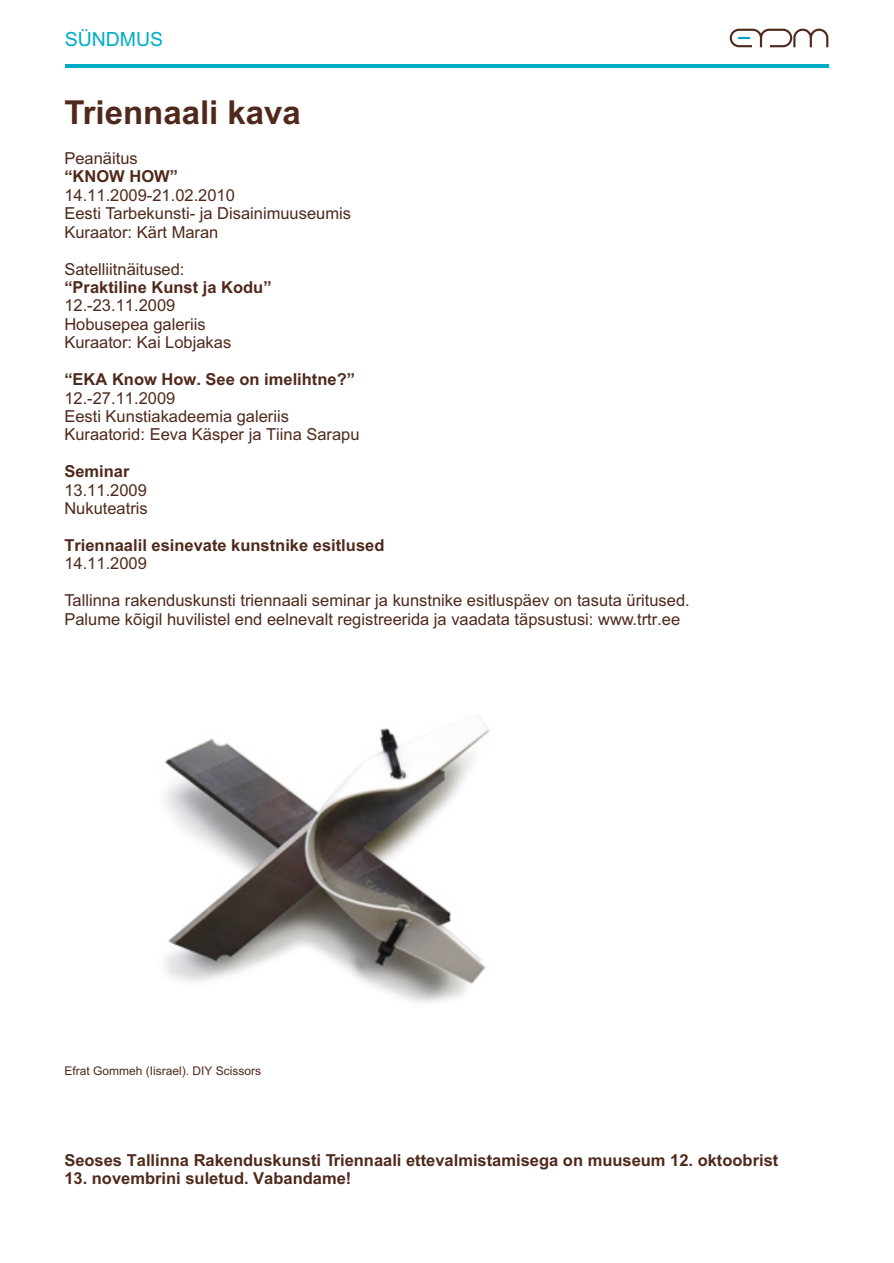
<style>
.page{position:relative;width:894px;height:1263px;background:#fff}
.page>*{position:absolute;margin:0;border:0;box-sizing:border-box;transform-origin:0 0}
.t1{font:700 33px "Arial";color:#4f291c}
.t2{font:19.5px "Arial";color:#00adc7}
.t3{font:16.5px/18.5px "Arial";color:#4f291c}
.t4{font:700 16.5px "Arial";color:#4f291c}
.t5{font:12px "Arial";color:#4f291c}
</style>
<div class="page">
<svg style="left:730px;top:29px;width:98px;height:18px"></svg>
<hr style="left:65px;top:64px;width:763px;height:4px;background:#00adc7">
<img style="left:165px;top:716px;width:325px;height:286px">
<p class="t2" style="left:65px;top:32px;width:100px">SÜNDMUS</p>
<h1 class="t1" style="left:64px;top:100px;width:238px">Triennaali kava</h1>
<p class="t3" style="left:64px;top:150px;width:75px">Peanäitus</p>
<p class="t4" style="left:64px;top:170px;width:115px">“KNOW HOW”</p>
<p class="t3" style="left:64px;top:187px;width:288px">14.11.2009-21.02.2010<br>Eesti Tarbekunsti- ja Disainimuuseumis<br>Kuraator: Kärt Maran</p>
<p class="t3" style="left:64px;top:261px;width:122px">Satelliitnäitused:</p>
<p class="t4" style="left:64px;top:281px;width:209px">“Praktiline Kunst ja Kodu”</p>
<p class="t3" style="left:64px;top:298px;width:168px">12.-23.11.2009<br>Hobusepea galeriis<br>Kuraator: Kai Lobjakas</p>
<p class="t4" style="left:64px;top:373px;width:292px">“EKA Know How. See on imelihtne?”</p>
<p class="t3" style="left:64px;top:390px;width:297px">12.-27.11.2009<br>Eesti Kunstiakadeemia galeriis<br>Kuraatorid: Eeva Käsper ja Tiina Sarapu</p>
<p class="t4" style="left:64px;top:465px;width:67px">Seminar</p>
<p class="t3" style="left:64px;top:482px;width:85px">13.11.2009<br>Nukuteatris</p>
<p class="t4" style="left:64px;top:539px;width:322px">Triennaalil esinevate kunstnike esitlused</p>
<p class="t3" style="left:64px;top:556px;width:84px">14.11.2009</p>
<p class="t3" style="left:64px;top:593px;width:627px">Tallinna rakenduskunsti triennaali seminar ja kunstnike esitluspäev on tasuta üritused.<br>Palume kõigil huvilistel end eelnevalt registreerida ja vaadata täpsustusi: www.trtr.ee</p>
<p class="t5" style="left:64px;top:1066px;width:198px">Efrat Gommeh (Iisrael). DIY Scissors</p>
<p class="t4" style="left:64px;top:1154px;width:716px">Seoses Tallinna Rakenduskunsti Triennaali ettevalmistamisega on muuseum 12. oktoobrist</p>
<p class="t4" style="left:64px;top:1172px;width:289px">13. novembrini suletud. Vabandame!</p>
</div>
